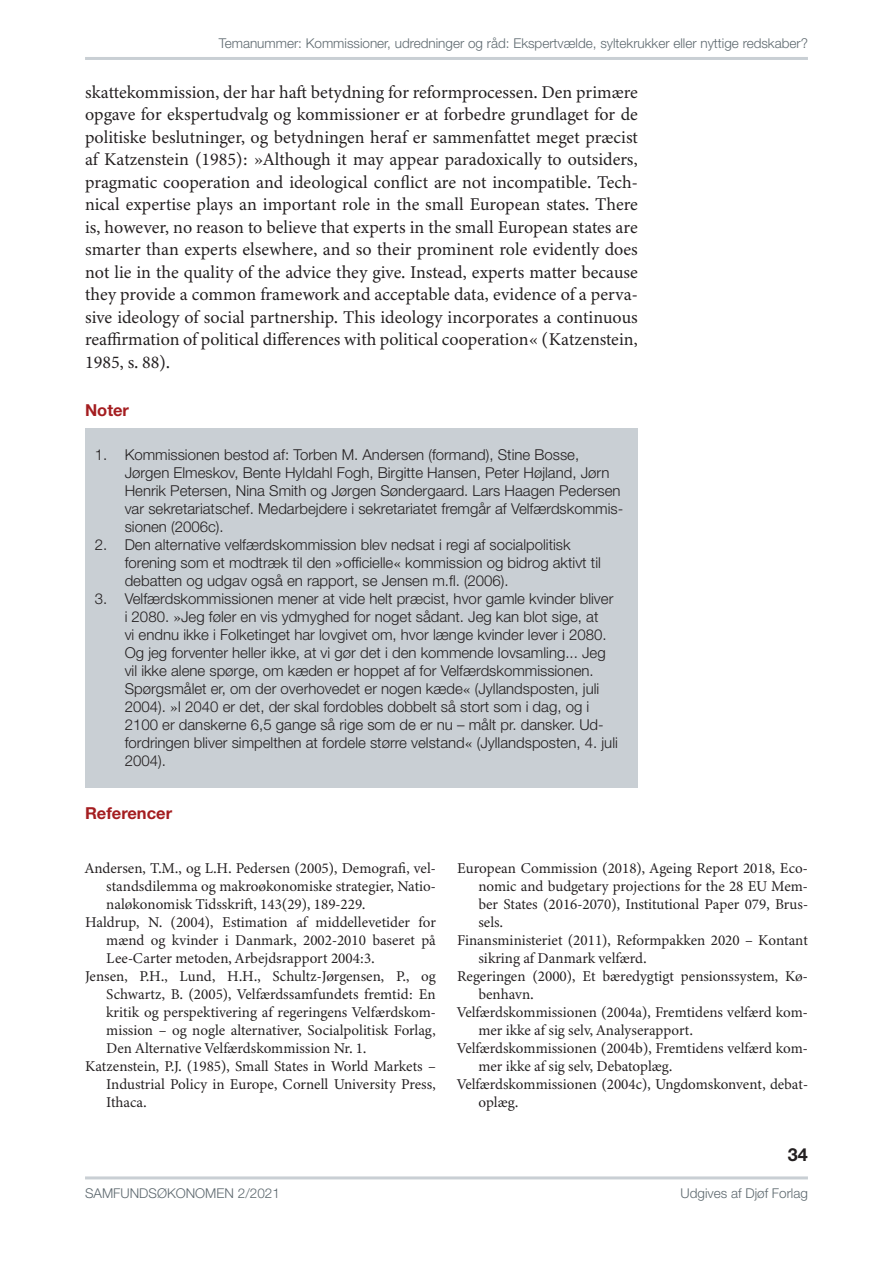
<style>
.page{position:relative;width:893px;height:1263px;background:#fff}
.page>*{position:absolute;margin:0;border:0;box-sizing:border-box;transform-origin:0 0}
.t1{font:18px/22.5px "Minion 3";color:#231f20;text-align:justify}
.t2{font:700 18px "Helvetica Neue LT Std";color:#231f20}
.t3{font:700 16.5px "Helvetica Neue LT Std";color:#a41d20}
.t4{font:15px "Minion 3";color:#231f20}
.t5{font:300 15px/18px "Helvetica Neue LT Std";color:#231f20}
.t6{font:300 13.5px "Helvetica Neue LT Std";color:#5e696f}
.s1{font-family:"Minion 3";font-weight:400}
</style>
<div class="page">
<hr style="left:85px;top:1176px;width:723px;height:3px;background:#c9cfd4">
<hr style="left:85px;top:57px;width:723px;height:3px;background:#c9cfd4">
<div style="left:85px;top:428px;width:553px;height:360px;background:#c9cfd4"></div>
<p class="t6" style="left:219px;top:35px;width:591px">Temanummer: Kommissioner, udredninger og råd: Ekspertvælde, syltekrukker eller nyttige redskaber?</p>
<p class="t1" style="left:85px;top:81px;width:554px">skattekommission, der har haft betydning for reformprocessen. Den primære opgave for ekspertudvalg og kommissioner er at forbedre grundlaget for de politiske beslutninger, og betydningen heraf er sammenfattet meget præcist af Katzenstein (1985): »Although it may appear paradoxically to outsiders, pragmatic cooperation and ideological conflict are not incompatible. Tech&shy;nical expertise plays an important role in the small European states. There is, however, no reason to believe that experts in the small European states are smarter than experts elsewhere, and so their prominent role evidently does not lie in the quality of the advice they give. Instead, experts matter because they provide a common framework and acceptable data, evidence of a perva&shy;sive ideology of social partnership. This ideology incorporates a continuous reaffirmation of political differences with political cooperation« (Katzenstein, 1985, s. 88).</p>
<p class="t3" style="left:85px;top:400px;width:46px">Noter</p>
<p class="t5" style="left:125px;top:446px;width:500px;text-indent:-30px">1. Kommissionen bestod af: Torben M. Andersen (formand), Stine Bosse, Jørgen Elmeskov, Bente Hyldahl Fogh, Birgitte Hansen, Peter Højland, Jørn Henrik Petersen, Nina Smith og Jørgen Søndergaard. Lars Haagen Pedersen var sekretariatschef. Medarbejdere i sekretariatet fremgår af Velfærdskommis&shy;sionen (2006c).</p>
<p class="t5" style="left:125px;top:536px;width:478px;text-indent:-30px">2. Den alternative velfærdskommission blev nedsat i regi af socialpolitisk forening som et modtræk til den <span class="s1">»</span>officielle<span class="s1">«</span> kommission og bidrog aktivt til debatten og udgav også en rapport, se Jensen m.fl. (2006).</p>
<p class="t5" style="left:125px;top:590px;width:495px;text-indent:-30px">3. Velfærdskommissionen mener at vide helt præcist, hvor gamle kvinder bliver i 2080. <span class="s1">»</span>Jeg føler en vis ydmyghed for noget sådant. Jeg kan blot sige, at<br>vi endnu ikke i Folketinget har lovgivet om, hvor længe kvinder lever i 2080.<br>Og jeg forventer heller ikke, at vi gør det i den kommende lovsamling... Jeg vil ikke alene spørge, om kæden er hoppet af for Velfærdskommissionen.<br>Spørgsmålet er, om der overhovedet er nogen kæde<span class="s1">«</span> (Jyllandsposten, juli 2004). <span class="s1">»</span>I 2040 er det, der skal fordobles dobbelt så stort som i dag, og i 2100 er danskerne 6,5 gange så rige som de er nu – målt pr. dansker. Ud&shy;fordringen bliver simpelthen at fordele større velstand<span class="s1">«</span> (Jyllandsposten, 4. juli 2004).</p>
<p class="t3" style="left:85px;top:802px;width:89px">Referencer</p>
<p class="t4" style="left:85px;top:857px;width:352px">Andersen, T.M., og L.H. Pedersen (2005), Demografi, vel-</p>
<p class="t4" style="left:106px;top:875px;width:331px">standsdilemma og makroøkonomiske strategier, Natio-</p>
<p class="t4" style="left:106px;top:893px;width:261px">naløkonomisk Tidsskrift, 143(29), 189-229.</p>
<p class="t4" style="left:85px;top:911px;width:352px">Haldrup, N. (2004), Estimation af middellevetider for</p>
<p class="t4" style="left:106px;top:929px;width:331px">mænd og kvinder i Danmark, 2002-2010 baseret på</p>
<p class="t4" style="left:106px;top:947px;width:270px">Lee-Carter metoden, Arbejdsrapport 2004:3.</p>
<p class="t4" style="left:85px;top:965px;width:352px">Jensen, P.H., Lund, H.H., Schultz-Jørgensen, P., og</p>
<p class="t4" style="left:106px;top:983px;width:331px">Schwartz, B. (2005), Velfærdssamfundets fremtid: En</p>
<p class="t4" style="left:106px;top:1001px;width:331px">kritik og perspektivering af regeringens Velfærdskom-</p>
<p class="t4" style="left:106px;top:1019px;width:331px">mission – og nogle alternativer, Socialpolitisk Forlag,</p>
<p class="t4" style="left:106px;top:1037px;width:261px">Den Alternative Velfærdskommission Nr. 1.</p>
<p class="t4" style="left:85px;top:1055px;width:352px">Katzenstein, P.J. (1985), Small States in World Markets –</p>
<p class="t4" style="left:106px;top:1073px;width:331px">Industrial Policy in Europe, Cornell University Press,</p>
<p class="t4" style="left:106px;top:1091px;width:42px">Ithaca.</p>
<p class="t4" style="left:457px;top:857px;width:352px">European Commission (2018), Ageing Report 2018, Eco-</p>
<p class="t4" style="left:478px;top:875px;width:331px">nomic and budgetary projections for the 28 EU Mem-</p>
<p class="t4" style="left:478px;top:893px;width:331px">ber States (2016-2070), Institutional Paper 079, Brus-</p>
<p class="t4" style="left:478px;top:911px;width:26px">sels.</p>
<p class="t4" style="left:457px;top:929px;width:352px">Finansministeriet (2011), Reformpakken 2020 – Kontant</p>
<p class="t4" style="left:478px;top:947px;width:170px">sikring af Danmark velfærd.</p>
<p class="t4" style="left:457px;top:965px;width:352px">Regeringen (2000), Et bæredygtigt pensionssystem, Kø-</p>
<p class="t4" style="left:478px;top:983px;width:57px">benhavn.</p>
<p class="t4" style="left:457px;top:1001px;width:352px">Velfærdskommissionen (2004a), Fremtidens velfærd kom-</p>
<p class="t4" style="left:478px;top:1019px;width:216px">mer ikke af sig selv, Analyserapport.</p>
<p class="t4" style="left:457px;top:1037px;width:352px">Velfærdskommissionen (2004b), Fremtidens velfærd kom-</p>
<p class="t4" style="left:478px;top:1055px;width:195px">mer ikke af sig selv, Debatoplæg.</p>
<p class="t4" style="left:457px;top:1073px;width:352px">Velfærdskommissionen (2004c), Ungdomskonvent, debat-</p>
<p class="t4" style="left:478px;top:1091px;width:41px">oplæg.</p>
<p class="t2" style="left:788px;top:1143px;width:22px">34</p>
<p class="t6" style="left:85px;top:1185px;width:196px">SAMFUNDSØKONOMEN 2/2021</p>
<p class="t6" style="left:681px;top:1185px;width:129px">Udgives af Djøf Forlag</p>
</div>
